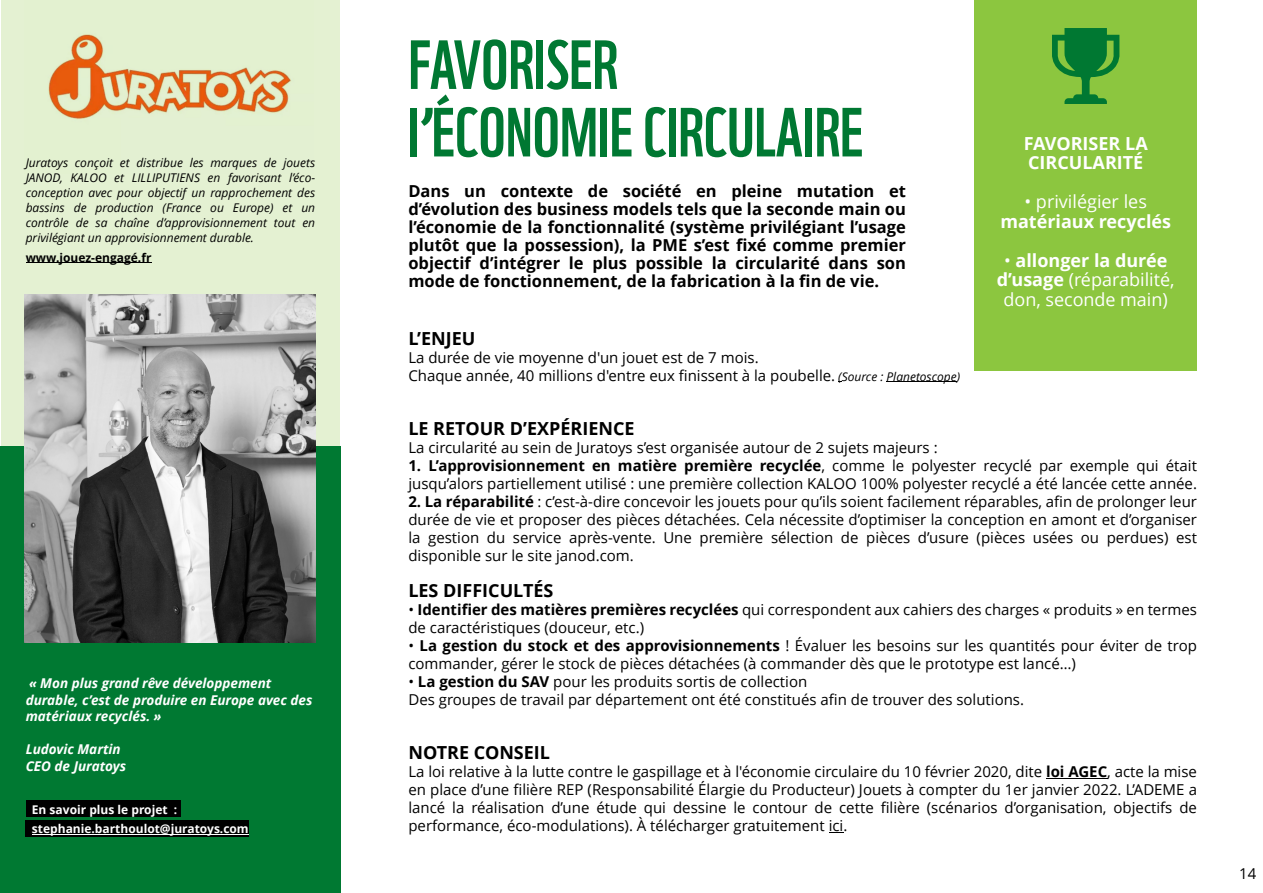
<style>
.page{position:relative;width:1263px;height:893px;background:#fff}
.page>*{position:absolute;margin:0;border:0;box-sizing:border-box;transform-origin:0 0}
.t1{font:67.5px "WWF";color:#007832}
.t2{font:18px/19.5px "Open Sans";color:#fff;text-align:center}
.t3{font:700 18px "Open Sans";color:#000}
.t4{font:700 18px/19.5px "Open Sans";color:#fff}
.t5{font:700 16.5px/18px "Open Sans";color:#000;text-align:justify}
.t6{font:15px/18px "Open Sans";color:#000}
.t7{font:italic 700 13.5px/16.5px "Open Sans";color:#fff}
.t8{font:italic 12px/15px "Open Sans";color:#000;text-align:justify}
.t9{font:700 12px/19.5px "Open Sans";color:#fff}
.t10{font:700 12px "Open Sans";color:#000}
.s1{color:#f2f2f2}
.s2{font-weight:700}
.s3{font-style:italic;font-size:12px}
</style>
<div class="page">
<div style="left:1px;top:0;width:339px;height:893px;background:#e4f1d2"></div>
<div style="left:0;top:446px;width:340px;height:447px;background:#007932"></div>
<img style="left:48px;top:34px;width:243px;height:85px">
<hr style="left:26px;top:262px;width:125px;height:1px;background:#000">
<hr style="left:886px;top:381px;width:71px;height:1px;background:#000">
<hr style="left:1046px;top:778px;width:61px;height:1px;background:#000">
<svg style="left:829px;top:832px;width:14px;height:1px"></svg>
<div style="left:974px;top:0;width:223px;height:370px;background:#8cc63f"></div>
<img style="left:25px;top:295px;width:290px;height:347px">
<div style="left:26px;top:801px;width:154px;height:16px;background:#000"></div>
<div style="left:26px;top:820px;width:223px;height:17px;background:#000"></div>
<hr style="left:32px;top:834px;width:217px;height:1px;background:#fff">
<svg style="left:1052px;top:28px;width:67px;height:76px"></svg>
<p class="t8" style="left:26px;top:156px;width:291px">Juratoys conçoit et distribue les marques de jouets</p>
<p class="t8" style="left:26px;top:171px;width:291px">JANOD, KALOO et LILLIPUTIENS en favorisant l’éco&shy;conception avec pour objectif un rapprochement des bassins de production (France ou Europe) et un contrôle de sa chaîne d’approvisionnement tout en privilégiant un approvisionnement durable.</p>
<p class="t10" style="left:26px;top:252px;width:127px">www.jouez-engagé.fr</p>
<p class="t7" style="left:26px;top:676px;width:288px">« Mon plus grand rêve développement durable, c’est de produire en Europe avec des matériaux recyclés. »</p>
<p class="t7" style="left:26px;top:742px;width:102px">Ludovic Martin<br>CEO de Juratoys</p>
<p class="t9" style="left:32px;top:801px;width:218px">En savoir plus le projet <span class="s1">: </span>stephanie.barthoulot@juratoys.com</p>
<h1 class="t1" style="left:408px;top:40px;width:211px">FAVORISER</h1>
<h1 class="t1" style="left:408px;top:108px;width:456px">l’ÉCONOMIE CIRCULAIRE</h1>
<p class="t5" style="left:408px;top:183px;width:499px">Dans un contexte de société en pleine mutation et d’évolution des business models tels que la seconde main ou l’économie de la fonctionnalité (système privilégiant l’usage plutôt que la possession), la PME s’est fixé comme premier objectif d’intégrer le plus possible la circularité dans son mode de fonctionnement, de la fabrication à la fin de vie.</p>
<p class="t4" style="left:1024px;top:135px;width:126px">FAVORISER LA<br>CIRCULARITÉ</p>
<p class="t2" style="left:1024px;top:194px;width:124px">• privilégier les</p>
<p class="t4" style="left:1000px;top:213px;width:172px">matériaux recyclés</p>
<p class="t2" style="left:997px;top:252px;width:179px">• <span class="s2">allonger la durée d’usage</span> (réparabilité, don, seconde main)</p>
<p class="t3" style="left:408px;top:331px;width:68px">L’ENJEU</p>
<p class="t6" style="left:408px;top:350px;width:553px">La durée de vie moyenne d'un jouet est de 7 mois.<br>Chaque année, 40 millions d'entre eux finissent à la poubelle. <span class="s3">(Source : Planetoscope)</span></p>
<p class="t3" style="left:408px;top:421px;width:228px">LE RETOUR D’EXPÉRIENCE</p>
<p class="t6" style="left:408px;top:440px;width:531px">La circularité au sein de Juratoys s’est organisée autour de 2 sujets majeurs :</p>
<p class="t6" style="left:408px;top:458px;width:790px"><span class="s2">1. L’approvisionnement en matière première recyclée</span>, comme le polyester recyclé par exemple qui était jusqu’alors partiellement utilisé : une première collection KALOO 100% polyester recyclé a été lancée cette année.</p>
<p class="t6" style="left:408px;top:494px;width:790px;text-align:justify"><span class="s2">2. La réparabilité</span> : c’est-à-dire concevoir les jouets pour qu’ils soient facilement réparables, afin de prolonger leur durée de vie et proposer des pièces détachées. Cela nécessite d’optimiser la conception en amont et d’organiser la gestion du service après-vente. Une première sélection de pièces d’usure (pièces usées ou perdues) est disponible sur le site janod.com.</p>
<p class="t3" style="left:408px;top:583px;width:147px">LES DIFFICULTÉS</p>
<p class="t6" style="left:408px;top:602px;width:790px">• <span class="s2">Identifier des matières premières recyclées</span> qui correspondent aux cahiers des charges « produits » en termes de caractéristiques (douceur, etc.)</p>
<p class="t6" style="left:408px;top:638px;width:790px">• <span class="s2">La gestion du stock et des approvisionnements</span> ! Évaluer les besoins sur les quantités pour éviter de trop commander, gérer le stock de pièces détachées (à commander dès que le prototype est lancé…)</p>
<p class="t6" style="left:408px;top:674px;width:617px">• <span class="s2">La gestion du SAV</span> pour les produits sortis de collection<br>Des groupes de travail par département ont été constitués afin de trouver des solutions.</p>
<p class="t3" style="left:408px;top:745px;width:143px">NOTRE CONSEIL</p>
<p class="t6" style="left:408px;top:764px;width:790px;text-align:justify">La loi relative à la lutte contre le gaspillage et à l'économie circulaire du 10 février 2020, dite <span class="s2">loi AGEC</span>, acte la mise en place d’une filière REP (Responsabilité Élargie du Producteur) Jouets à compter du 1er janvier 2022. L’ADEME a lancé la réalisation d’une étude qui dessine le contour de cette filière (scénarios d’organisation, objectifs de performance, éco-modulations). À télécharger gratuitement ici.</p>
<p class="t6" style="left:1239px;top:866px;width:18px">14</p>
</div>
